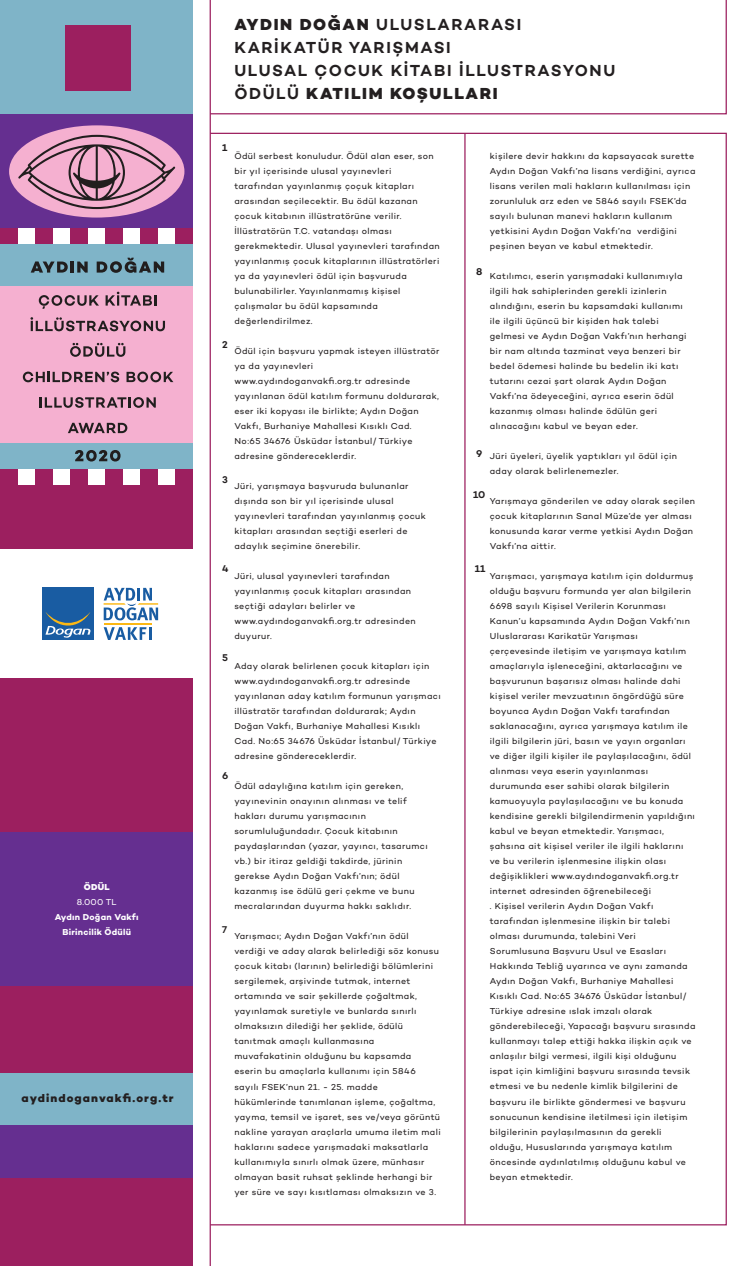
<style>
.page{position:relative;width:745px;height:1266px;background:#fff}
.page>*{position:absolute;margin:0;border:0;box-sizing:border-box;transform-origin:0 0}
.t1{font:600 16.25px/23.1px "Campton";letter-spacing:.095em;color:#231f20}
.t2{font:800 11.25px "Campton";letter-spacing:.095em;color:#231f20}
.t3{font:600 10px "Campton";color:#231f20}
.t4{font:500 10px "Campton";color:#231f20}
.t5{font:8.75px/15px "Campton";letter-spacing:.05em;color:#231f20}
.t6{font:700 8.75px/15px "Campton";letter-spacing:.03em;color:#fff;text-align:center}
.t7{font:8.75px "Campton";color:#fff}
.t8{font:800 8.75px "Campton";color:#fff}
.s1{font-weight:800}
</style>
<div class="page">
<div style="left:42px;top:587px;width:51px;height:53px;background:#195ca2"></div>
<svg style="left:45px;top:612px;width:46px;height:25px"></svg>
<svg style="left:104px;top:627px;width:47px;height:13px"></svg>
<svg style="left:103px;top:587px;width:55px;height:33px"></svg>
<hr style="left:103px;top:623px;width:48px;height:1px;background:#fcb814">
<hr style="left:209px;top:0;width:2px;height:1265px;background:#9c1f5f">
<div style="left:0;top:678px;width:193px;height:153px;background:#9c1f5f"></div>
<div style="left:0;top:985px;width:193px;height:88px;background:#9c1f5f"></div>
<div style="left:0;top:1177px;width:193px;height:88px;background:#9c1f5f"></div>
<div style="left:0;top:485px;width:193px;height:63px;background:#9c1f5f"></div>
<svg style="left:209px;top:0;width:518px;height:115px"></svg>
<div style="left:0;top:468px;width:17px;height:17px;background:#9c1f5f"></div>
<div style="left:35px;top:468px;width:17px;height:17px;background:#9c1f5f"></div>
<div style="left:70px;top:468px;width:17px;height:17px;background:#9c1f5f"></div>
<div style="left:105px;top:468px;width:17px;height:17px;background:#9c1f5f"></div>
<div style="left:141px;top:468px;width:17px;height:17px;background:#9c1f5f"></div>
<div style="left:176px;top:468px;width:17px;height:17px;background:#9c1f5f"></div>
<div style="left:0;top:228px;width:17px;height:17px;background:#9c1f5f"></div>
<div style="left:35px;top:228px;width:17px;height:17px;background:#9c1f5f"></div>
<div style="left:70px;top:228px;width:17px;height:17px;background:#9c1f5f"></div>
<div style="left:105px;top:228px;width:17px;height:17px;background:#9c1f5f"></div>
<div style="left:141px;top:228px;width:17px;height:17px;background:#9c1f5f"></div>
<div style="left:176px;top:228px;width:17px;height:17px;background:#9c1f5f"></div>
<div style="left:0;top:250px;width:193px;height:193px;background:#f5b0d0"></div>
<div style="left:0;top:114px;width:193px;height:114px;background:#652f90"></div>
<div style="left:9px;top:125px;width:175px;height:92px;background:#f5b0d0;border-radius:50%"></div>
<svg style="left:18px;top:135px;width:157px;height:74px"></svg>
<div style="left:0;top:245px;width:193px;height:41px;background:#7fb4c8"></div>
<div style="left:0;top:443px;width:193px;height:25px;background:#7fb4c8"></div>
<svg style="left:31px;top:261px;width:57px;height:11px"></svg>
<svg style="left:97px;top:257px;width:67px;height:16px"></svg>
<svg style="left:39px;top:295px;width:60px;height:14px"></svg>
<svg style="left:105px;top:291px;width:51px;height:14px"></svg>
<svg style="left:30px;top:317px;width:135px;height:14px"></svg>
<svg style="left:70px;top:343px;width:55px;height:14px"></svg>
<svg style="left:23px;top:371px;width:96px;height:11px"></svg>
<svg style="left:126px;top:371px;width:47px;height:11px"></svg>
<svg style="left:40px;top:397px;width:116px;height:11px"></svg>
<svg style="left:68px;top:423px;width:59px;height:10px"></svg>
<svg style="left:75px;top:450px;width:45px;height:11px"></svg>
<div style="left:0;top:0;width:193px;height:114px;background:#7fb4c8"></div>
<div style="left:65px;top:26px;width:65px;height:65px;background:#9c1f5f"></div>
<hr style="left:464px;top:133px;width:1px;height:1091px;background:#9c1f5f">
<div style="left:0;top:832px;width:193px;height:153px;background:#652f90"></div>
<div style="left:0;top:1073px;width:193px;height:52px;background:#7fb4c8"></div>
<div style="left:0;top:1125px;width:193px;height:52px;background:#652f90"></div>
<p class="t8" style="left:84px;top:881px;width:27px">ÖDÜL</p>
<p class="t7" style="left:77px;top:896px;width:41px">8.000 TL</p>
<p class="t6" style="left:55px;top:909px;width:85px">Aydın Doğan Vakfı<br>Birincilik Ödülü</p>
<p class="t2" style="left:22px;top:1091px;width:153px">aydindoganvakfi.org.tr</p>
<h1 class="t1" style="left:234px;top:13px;width:382px"><span class="s1">AYDIN DOĞAN</span> ULUSLARARASI<br>KARİKATÜR YARIŞMASI<br>ULUSAL ÇOCUK KİTABI İLLUSTRASYONU<br>ÖDÜLÜ <span class="s1">KATILIM KOŞULLARI</span></h1>
<p class="t3" style="left:222px;top:141px;width:7px">1</p>
<p class="t5" style="left:234px;top:148px;width:207px">Ödül serbest konuludur. Ödül alan eser, son bir yıl içerisinde ulusal yayınevleri tarafından yayınlanmış çoçuk kitapları arasından seçilecektir. Bu ödül kazanan çocuk kitabının illüstratörüne verilir.<br>İllüstratörün T.C. vatandaşı olması gerekmektedir. Ulusal yayınevleri tarafından yayınlanmış çocuk kitaplarının illüstratörleri ya da yayınevleri ödül için başvuruda bulunabilirler. Yayınlanmamış kişisel çalışmalar bu ödül kapsamında değerlendirilmez.</p>
<p class="t5" style="left:234px;top:343px;width:206px">Ödül için başvuru yapmak isteyen illüstratör ya da yayınevleri www.aydındoganvakfi.org.tr adresinde yayınlanan ödül katılım formunu doldurarak, eser iki kopyası ile birlikte; Aydın Doğan Vakfı, Burhaniye Mahallesi Kısıklı Cad.<br>No:65 34676 Üsküdar İstanbul/ Türkiye adresine göndereceklerdir.</p>
<p class="t5" style="left:234px;top:478px;width:193px">Jüri, yarışmaya başvuruda bulunanlar dışında son bir yıl içerisinde ulusal yayınevleri tarafından yayınlanmış çocuk kitapları arasından seçtiği eserleri de adaylık seçimine önerebilir.</p>
<p class="t5" style="left:234px;top:568px;width:183px">Jüri, ulusal yayınevleri tarafından yayınlanmış çocuk kitapları arasından seçtiği adayları belirler ve www.aydındoganvakfi.org.tr adresinden duyurur.</p>
<p class="t5" style="left:234px;top:658px;width:208px">Aday olarak belirlenen çocuk kitapları için www.aydındoganvakfi.org.tr adresinde yayınlanan aday katılım formunun yarışmacı illüstratör tarafından doldurarak; Aydın Doğan Vakfı, Burhaniye Mahallesi Kısıklı Cad. No:65 34676 Üsküdar İstanbul/ Türkiye adresine göndereceklerdir.</p>
<p class="t5" style="left:234px;top:778px;width:195px">Ödül adaylığına katılım için gereken, yayınevinin onayının alınması ve telif hakları durumu yarışmacının sorumluluğundadır. Çocuk kitabının paydaşlarından (yazar, yayıncı, tasarumcı vb.) bir itiraz geldiği takdirde, jürinin gerekse Aydın Doğan Vakfı’nın; ödül kazanmış ise ödülü geri çekme ve bunu mecralarından duyurma hakkı saklıdır.</p>
<p class="t5" style="left:234px;top:928px;width:208px">Yarışmacı; Aydın Doğan Vakfı’nın ödül verdiği ve aday alarak belirlediği söz konusu çocuk kitabı (larının) belirlediği bölümlerini sergilemek, arşivinde tutmak, internet ortamında ve sair şekillerde çoğaltmak, yayınlamak suretiyle ve bunlarda sınırlı olmaksızın dilediği her şeklide, ödülü tanıtmak amaçlı kullanmasına muvafakatinin olduğunu bu kapsamda eserin bu amaçlarla kullanımı için 5846 sayılı FSEK’nun 21. - 25. madde hükümlerinde tanımlanan işleme, çoğaltma, yayma, temsil ve işaret, ses ve/veya görüntü nakline yarayan araçlarla umuma iletim mali haklarını sadece yarışmadaki maksatlarla kullanımıyla sınırlı olmak üzere, münhasır olmayan basit ruhsat şeklinde herhangi bir yer süre ve sayı kısıtlaması olmaksızın ve 3.</p>
<p class="t3" style="left:222px;top:338px;width:7px">2</p>
<p class="t3" style="left:222px;top:473px;width:7px">3</p>
<p class="t3" style="left:222px;top:562px;width:8px">4</p>
<p class="t3" style="left:222px;top:651px;width:7px">5</p>
<p class="t3" style="left:222px;top:769px;width:8px">6</p>
<p class="t4" style="left:222px;top:922px;width:7px">7</p>
<p class="t5" style="left:489px;top:148px;width:207px">kişilere devir hakkını da kapsayacak surette Aydın Doğan Vakfı’na lisans verdiğini, ayrıca lisans verilen mali hakların kullanılması için zorunluluk arz eden ve 5846 sayılı FSEK’da sayılı bulunan manevi hakların kullanım yetkisini Aydın Doğan Vakfı’na verdiğini peşinen beyan ve kabul etmektedir.</p>
<p class="t5" style="left:489px;top:268px;width:198px">Katılımcı, eserin yarışmadaki kullanımıyla ilgili hak sahiplerinden gerekli izinlerin alındığını, eserin bu kapsamdaki kullanımı ile ilgili üçüncü bir kişiden hak talebi gelmesi ve Aydın Doğan Vakfı’nın herhangi bir nam altında tazminat veya benzeri bir bedel ödemesi halinde bu bedelin iki katı tutarını cezai şart olarak Aydın Doğan Vakfı’na ödeyeceğini, ayrıca eserin ödül kazanmış olması halinde ödülün geri alınacağını kabul ve beyan eder.</p>
<p class="t5" style="left:489px;top:448px;width:189px">Jüri üyeleri, üyelik yaptıkları yıl ödül için aday olarak belirlenemezler.</p>
<p class="t5" style="left:489px;top:493px;width:207px">Yarışmaya gönderilen ve aday olarak seçilen çocuk kitaplarının Sanal Müze’de yer alması konusunda karar verme yetkisi Aydın Doğan Vakfı’na aittir.</p>
<p class="t5" style="left:489px;top:568px;width:207px">Yarışmacı, yarışmaya katılım için doldurmuş olduğu başvuru formunda yer alan bilgilerin 6698 sayılı Kişisel Verilerin Korunması Kanun’u kapsamında Aydın Doğan Vakfı’nın Uluslararası Karikatür Yarışması çerçevesinde iletişim ve yarışmaya katılım amaçlarıyla işleneceğini, aktarlacağını ve başvurunun başarısız olması halinde dahi kişisel veriler mevzuatının öngördüğü süre boyunca Aydın Doğan Vakfı tarafından saklanacağını, ayrıca yarışmaya katılım ile ilgili bilgilerin jüri, basın ve yayın organları ve diğer ilgili kişiler ile paylaşılacağını, ödül alınması veya eserin yayınlanması durumunda eser sahibi olarak bilgilerin kamuoyuyla paylaşılacağını ve bu konuda kendisine gerekli bilgilendirmenin yapıldığını kabul ve beyan etmektedir. Yarışmacı, şahsına ait kişisel veriler ile ilgili haklarını ve bu verilerin işlenmesine ilişkin olası değişiklikleri www.aydındoganvakfi.org.tr internet adresinden öğrenebileceği<br>. Kişisel verilerin Aydın Doğan Vakfı tarafından işlenmesine ilişkin bir talebi olması durumunda, talebini Veri Sorumlusuna Başvuru Usul ve Esasları Hakkında Tebliğ uyarınca ve aynı zamanda Aydın Doğan Vakfı, Burhaniye Mahallesi Kısıklı Cad. No:65 34676 Üsküdar İstanbul/ Türkiye adresine ıslak imzalı olarak gönderebileceği, Yapacağı başvuru sırasında kullanmayı talep ettiği hakka ilişkin açık ve anlaşılır bilgi vermesi, ilgili kişi olduğunu ispat için kimliğini başvuru sırasında tevsik etmesi ve bu nedenle kimlik bilgilerini de başvuru ile birlikte göndermesi ve başvuru sonucunun kendisine iletilmesi için iletişim bilgilerinin paylaşılmasının da gerekli olduğu, Hususlarında yarışmaya katılım öncesinde aydınlatılmış olduğunu kabul ve beyan etmektedir.</p>
<p class="t3" style="left:475px;top:265px;width:8px">8</p>
<p class="t3" style="left:475px;top:447px;width:8px">9</p>
<p class="t3" style="left:472px;top:488px;width:14px">10</p>
<p class="t3" style="left:474px;top:562px;width:12px">11</p>
</div>
